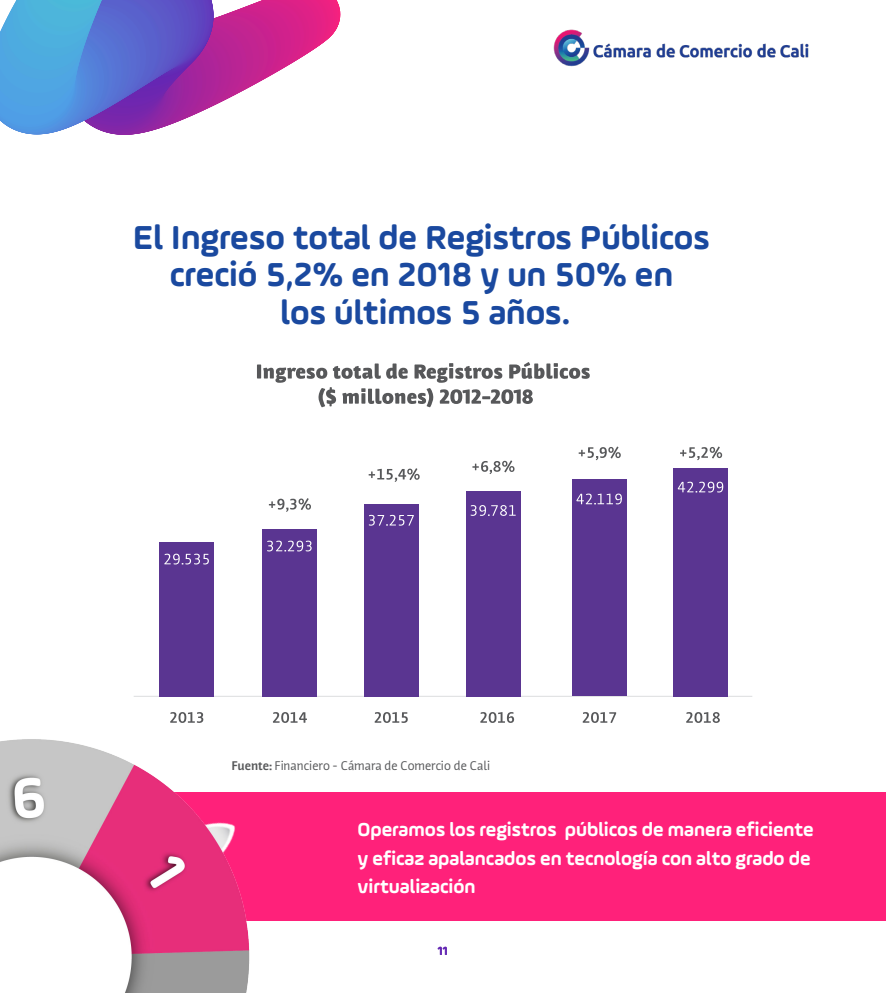
<style>
.page{position:relative;width:886px;height:993px;background:#fff}
.page>*{position:absolute;margin:0;border:0;box-sizing:border-box;transform-origin:0 0}
.t1{font:700 35.25px/37.6px "Ample Soft";color:#1a499f;text-align:center}
.Reglasdeljuego{font:700 20px/28.8px "Ample Soft";color:#fff}
.t2{font:12.5px "Nuvo OT";color:#57585a}
.t3{font:700 12.5px "Ample Soft";color:#6326b3}
.s1{font-weight:700}
</style>
<div class="page">
<div style="left:136px;top:791px;width:750px;height:129px;background:#ff217a"></div>
<img style="left:553px;top:29px;width:256px;height:38px">
<img style="left:0;top:722px;width:263px;height:270px">
<svg style="left:257px;top:362px;width:333px;height:45px"></svg>
<hr style="left:134px;top:695px;width:618px;height:1px;background:#dcdddf">
<svg style="left:170px;top:712px;width:33px;height:10px"></svg>
<svg style="left:269px;top:498px;width:42px;height:13px"></svg>
<svg style="left:369px;top:468px;width:51px;height:13px"></svg>
<svg style="left:472px;top:460px;width:42px;height:14px"></svg>
<svg style="left:273px;top:712px;width:34px;height:10px"></svg>
<svg style="left:375px;top:712px;width:33px;height:10px"></svg>
<svg style="left:480px;top:712px;width:34px;height:10px"></svg>
<svg style="left:583px;top:712px;width:33px;height:10px"></svg>
<svg style="left:686px;top:712px;width:34px;height:10px"></svg>
<svg style="left:579px;top:446px;width:42px;height:14px"></svg>
<svg style="left:680px;top:446px;width:42px;height:14px"></svg>
<div style="left:159px;top:542px;width:55px;height:154px;background:#5a3591"></div>
<div style="left:262px;top:529px;width:55px;height:167px;background:#5a3591"></div>
<div style="left:364px;top:504px;width:55px;height:192px;background:#5a3591"></div>
<div style="left:466px;top:491px;width:54px;height:205px;background:#5a3591"></div>
<div style="left:572px;top:479px;width:55px;height:217px;background:#5a3591"></div>
<div style="left:673px;top:467px;width:55px;height:229px;background:#5a3591"></div>
<svg style="left:164px;top:553px;width:45px;height:11px"></svg>
<svg style="left:267px;top:540px;width:45px;height:11px"></svg>
<svg style="left:369px;top:514px;width:45px;height:11px"></svg>
<svg style="left:471px;top:505px;width:45px;height:11px"></svg>
<svg style="left:576px;top:493px;width:46px;height:11px"></svg>
<svg style="left:678px;top:481px;width:45px;height:11px"></svg>
<svg style="left:239px;top:0;width:101px;height:69px"></svg>
<div style="left:235px;top:0;width:71px;height:70px;background:#d92187;border-radius:50%"></div>
<div style="left:233px;top:0;width:71px;height:71px;background:#d9218a;border-radius:50%"></div>
<div style="left:226px;top:3px;width:73px;height:72px;background:#d6218a;border-radius:50%"></div>
<div style="left:224px;top:3px;width:73px;height:73px;background:#d6218a;border-radius:50%"></div>
<div style="left:217px;top:6px;width:74px;height:73px;background:#d1218c;border-radius:50%"></div>
<div style="left:215px;top:7px;width:74px;height:74px;background:#d1218c;border-radius:50%"></div>
<div style="left:213px;top:8px;width:74px;height:74px;background:#d1218c;border-radius:50%"></div>
<div style="left:210px;top:8px;width:75px;height:75px;background:#cf218c;border-radius:50%"></div>
<div style="left:205px;top:10px;width:76px;height:75px;background:#cc218c;border-radius:50%"></div>
<div style="left:203px;top:11px;width:76px;height:76px;background:#cc218c;border-radius:50%"></div>
<div style="left:198px;top:13px;width:77px;height:76px;background:#c9218f;border-radius:50%"></div>
<div style="left:196px;top:13px;width:76px;height:77px;background:#c9218f;border-radius:50%"></div>
<div style="left:193px;top:14px;width:77px;height:77px;background:#c7218f;border-radius:50%"></div>
<div style="left:191px;top:15px;width:77px;height:78px;background:#c7248f;border-radius:50%"></div>
<div style="left:180px;top:19px;width:80px;height:78px;background:#c22491;border-radius:50%"></div>
<div style="left:178px;top:19px;width:79px;height:80px;background:#c22491;border-radius:50%"></div>
<div style="left:165px;top:23px;width:82px;height:82px;background:#bd2494;border-radius:50%"></div>
<div style="left:163px;top:24px;width:82px;height:82px;background:#bd2494;border-radius:50%"></div>
<div style="left:158px;top:26px;width:82px;height:82px;background:#ba2494;border-radius:50%"></div>
<svg style="left:0;top:0;width:213px;height:134px;background:#687acf"></svg>
<h1 class="t1" style="left:133px;top:218px;width:579px">El Ingreso total de Registros Públicos creció 5,2% en 2018 y un 50% en<br>los últimos 5 años.</h1>
<p class="t2" style="left:231px;top:757px;width:260px"><span class="s1">Fuente:</span> Financiero - Cámara de Comercio de Cali</p>
<p class="Reglasdeljuego" style="left:357px;top:814px;width:458px">Operamos los registros públicos de manera eficiente y eficaz apalancados en tecnología con alto grado de virtualización</p>
<p class="Reglasdeljuego" style="left:357px;top:814px;width:424px">Generamos y divulgamos el conocimiento más profundo y relevante del tejido empres rial de la<br>C udad – Región</p>
<p class="t3" style="left:438px;top:943px;width:11px">11</p>
</div>
